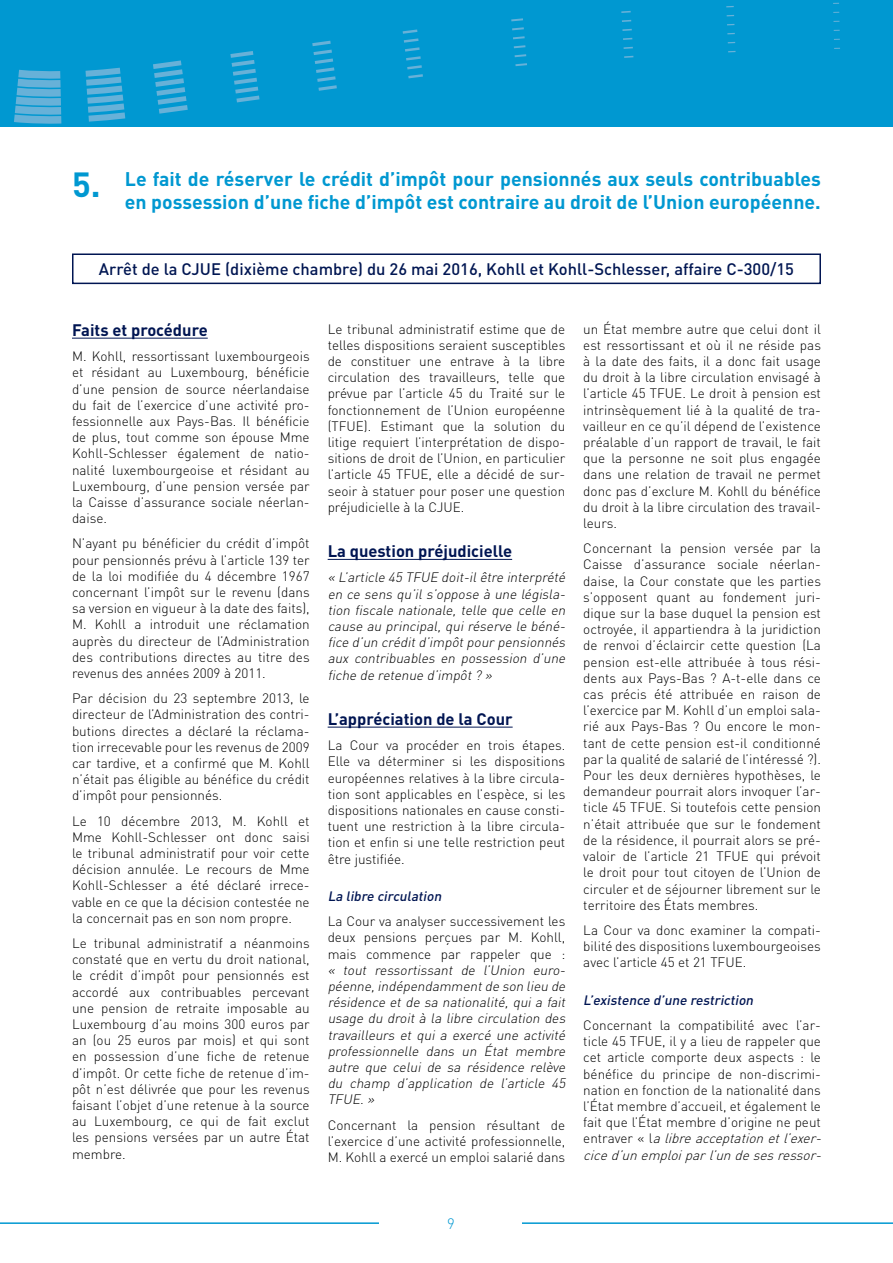
<style>
.page{position:relative;width:893px;height:1263px;background:#fff}
.page>*{position:absolute;margin:0;border:0;box-sizing:border-box;transform-origin:0 0}
.t1{font:700 34.5px "DIN Pro";color:#0098d1}
.t2{font:700 19.5px/23.4px "DIN Pro";color:#0098d1}
.t3{font:500 16.5px "DIN Pro";color:#001652}
.t4{font:700 16.5px "DIN Pro";color:#001552}
.t5{font:300 15px "DIN Pro";color:#0098d1}
.t6{font:300 13.5px/16.2px "DIN Pro";color:#000;text-align:justify}
.t7{font:italic 300 13.5px/16.2px "DIN Pro";color:#000;text-align:justify}
.t8{font:italic 500 13.5px "DIN Pro";color:#001552}
.s1{font-style:italic}
</style>
<div class="page">
<hr style="left:0;top:1222px;width:893px;height:2px;background:#0098d1">
<div style="left:380px;top:1217px;width:142px;height:46px;background:#fff"></div>
<div style="left:0;top:0;width:893px;height:126px;background:#0098d1"></div>
<svg style="left:511px;top:18px;width:12px;height:3px"></svg>
<svg style="left:621px;top:11px;width:10px;height:2px"></svg>
<svg style="left:512px;top:27px;width:12px;height:3px"></svg>
<svg style="left:622px;top:20px;width:10px;height:2px"></svg>
<svg style="left:513px;top:36px;width:12px;height:3px"></svg>
<svg style="left:622px;top:29px;width:10px;height:2px"></svg>
<svg style="left:514px;top:45px;width:12px;height:3px"></svg>
<svg style="left:623px;top:38px;width:10px;height:2px"></svg>
<svg style="left:515px;top:54px;width:12px;height:3px"></svg>
<svg style="left:624px;top:47px;width:9px;height:2px"></svg>
<svg style="left:14px;top:70px;width:48px;height:54px"></svg>
<svg style="left:86px;top:68px;width:40px;height:54px"></svg>
<svg style="left:153px;top:60px;width:35px;height:54px"></svg>
<svg style="left:230px;top:51px;width:30px;height:51px"></svg>
<svg style="left:312px;top:41px;width:25px;height:50px"></svg>
<svg style="left:403px;top:29px;width:20px;height:49px"></svg>
<svg style="left:515px;top:63px;width:12px;height:3px"></svg>
<svg style="left:624px;top:56px;width:10px;height:2px"></svg>
<hr style="left:72px;top:338px;width:136px;height:1px;background:#001552">
<hr style="left:328px;top:559px;width:184px;height:1px;background:#001552">
<hr style="left:328px;top:727px;width:185px;height:1px;background:#001552">
<div style="left:72px;top:253px;width:749px;height:31px;border:2px solid #001552"></div>
<h1 class="t1" style="left:72px;top:161px;width:30px">5.</h1>
<h2 class="t2" style="left:125px;top:166px;width:698px">Le fait de réserver le crédit d’impôt pour pensionnés aux seuls contribuables en possession d’une fiche d’impôt est contraire au droit de l’Union européenne.</h2>
<p class="t3" style="left:99px;top:258px;width:697px">Arrêt de la CJUE (dixième chambre) du 26 mai 2016, Kohll et Kohll-Schlesser, affaire C-300/15</p>
<p class="t4" style="left:72px;top:319px;width:137px">Faits et procédure</p>
<p class="t6" style="left:72px;top:348px;width:239px">M. Kohll, ressortissant luxembourgeois et résidant au Luxembourg, bénéficie d’une pension de source néerlandaise du fait de l’exercice d’une activité pro&shy;fessionnelle aux Pays-Bas. Il bénéficie de plus, tout comme son épouse Mme Kohll-Schlesser également de natio&shy;nalité luxembourgeoise et résidant au Luxembourg, d’une pension versée par la Caisse d’assurance sociale néerlan&shy;daise.</p>
<p class="t6" style="left:72px;top:535px;width:239px">N’ayant pu bénéficier du crédit d’impôt pour pensionnés prévu à l’article 139 ter de la loi modifiée du 4 décembre 1967 concernant l’impôt sur le revenu (dans sa version en vigueur à la date des faits), M. Kohll a introduit une réclamation auprès du directeur de l’Administration des contributions directes au titre des revenus des années 2009 à 2011.</p>
<p class="t6" style="left:72px;top:690px;width:239px">Par décision du 23 septembre 2013, le directeur de l’Administration des contri&shy;butions directes a déclaré la réclama&shy;tion irrecevable pour les revenus de 2009 car tardive, et a confirmé que M. Kohll n’était pas éligible au bénéfice du crédit d’impôt pour pensionnés.</p>
<p class="t6" style="left:72px;top:812px;width:239px">Le 10 décembre 2013, M. Kohll et Mme Kohll-Schlesser ont donc saisi le tribunal administratif pour voir cette décision annulée. Le recours de Mme Kohll-Schlesser a été déclaré irrece&shy;vable en ce que la décision contestée ne la concernait pas en son nom propre.</p>
<p class="t6" style="left:72px;top:934px;width:239px">Le tribunal administratif a néanmoins constaté que en vertu du droit national, le crédit d’impôt pour pensionnés est accordé aux contribuables percevant une pension de retraite imposable au Luxembourg d’au moins 300 euros par an (ou 25 euros par mois) et qui sont en possession d’une fiche de retenue d’impôt. Or cette fiche de retenue d’im&shy;pôt n’est délivrée que pour les revenus faisant l’objet d’une retenue à la source au Luxembourg, ce qui de fait exclut les pensions versées par un autre État membre.</p>
<p class="t6" style="left:328px;top:320px;width:239px">Le tribunal administratif estime que de telles dispositions seraient susceptibles de constituer une entrave à la libre circulation des travailleurs, telle que prévue par l’article 45 du Traité sur le fonctionnement de l’Union européenne (TFUE). Estimant que la solution du litige requiert l’interprétation de dispo&shy;sitions de droit de l’Union, en particulier l’article 45 TFUE, elle a décidé de sur&shy;seoir à statuer pour poser une question préjudicielle à la CJUE.</p>
<p class="t4" style="left:328px;top:540px;width:186px">La question préjudicielle</p>
<p class="t7" style="left:328px;top:569px;width:242px">« L’article 45 TFUE doit-ilêtre interprété en ce sens qu’il s’oppose à une législa&shy;tion fiscale nationale, telle que celle en cause au principal, qui réserve le béné&shy;fice d’un créditd’impôtpourpensionnés aux contribuables en possession d’une fiche de retenue d’impôt? »</p>
<p class="t4" style="left:328px;top:708px;width:186px">L’appréciation de la Cour</p>
<p class="t6" style="left:328px;top:736px;width:239px">La Cour va procéder en trois étapes.<br>Elle va déterminer si les dispositions européennes relatives à la libre circula&shy;tion sont applicables en l’espèce, si les dispositions nationales en cause consti&shy;tuent une restriction à la libre circula&shy;tion et enfin si une telle restriction peut être justifiée.</p>
<p class="t8" style="left:328px;top:887px;width:118px">La libre circulation</p>
<p class="t6" style="left:328px;top:913px;width:239px">La Cour va analyser successivement les deux pensions perçues par M. Kohll, mais commence par rappeler que :</p>
<p class="t7" style="left:328px;top:961px;width:242px">« tout ressortissant de l’Union euro&shy;péenne,indépendammentde son lieu de résidence et de sa nationalité, qui a fait usage du droit à la libre circulation des travailleurs et qui a exercé une activité professionnelle dans un État membre autre que celui de sa résidence relève du champ d’application de l’article 45<br>TFUE.»</p>
<p class="t6" style="left:328px;top:1116px;width:239px">Concernant la pension résultant de l’exercice d’une activité professionnelle, M. Kohll a exercé un emploi salarié dans</p>
<p class="t6" style="left:583px;top:320px;width:239px">un État membre autre que celui dont il est ressortissant et où il ne réside pas à la date des faits, il a donc fait usage du droit à la libre circulation envisagé à l’article 45 TFUE. Le droit à pension est intrinsèquement lié à la qualité de tra&shy;vailleur en ce qu’il dépend de l’existence préalable d’un rapport de travail, le fait que la personne ne soit plus engagée dans une relation de travail ne permet donc pas d’exclure M. Kohll du bénéfice du droit à la libre circulation des travail&shy;leurs.</p>
<p class="t6" style="left:583px;top:540px;width:239px">Concernant la pension versée par la Caisse d’assurance sociale néerlan&shy;daise, la Cour constate que les parties s’opposent quant au fondement juri&shy;dique sur la base duquel la pension est octroyée, il appartiendra à la juridiction de renvoi d’éclaircir cette question (La pension est-elle attribuée à tous rési&shy;dents aux Pays-Bas ? A-t-elle dans ce cas précis été attribuée en raison de l’exercice par M. Kohll d’un emploi sala&shy;rié aux Pays-Bas ? Ou encore le mon&shy;tant de cette pension est-il conditionné par la qualité de salarié de l’intéressé ?).<br>Pour les deux dernières hypothèses, le demandeur pourrait alors invoquer l’ar&shy;ticle 45 TFUE. Si toutefois cette pension n’était attribuée que sur le fondement de la résidence, il pourrait alors se pré&shy;valoir de l’article 21 TFUE qui prévoit le droit pour tout citoyen de l’Union de circuler et de séjourner librement sur le territoire des États membres.</p>
<p class="t6" style="left:583px;top:921px;width:239px">La Cour va donc examiner la compati&shy;bilité des dispositions luxembourgeoises avec l’article 45 et 21 TFUE.</p>
<p class="t8" style="left:583px;top:991px;width:174px">L’existence d’une restriction</p>
<p class="t6" style="left:583px;top:1016px;width:244px;text-align:left">Concernant la compatibilité avec l’ar&shy;ticle 45 TFUE, il y a lieu de rappeler que cet article comporte deux aspects : le bénéfice du principe de non-discrimi&shy;nation en fonction de la nationalité dans l’État membre d’accueil, et également le fait que l’État membre d’origine ne peut e n t r a v e r « l <span class="s1">alibreacceptationetl’exer&shy;ciced’unemploiparl’undesesressor-</span></p>
<p class="t5" style="left:447px;top:1213px;width:9px">9</p>
</div>
